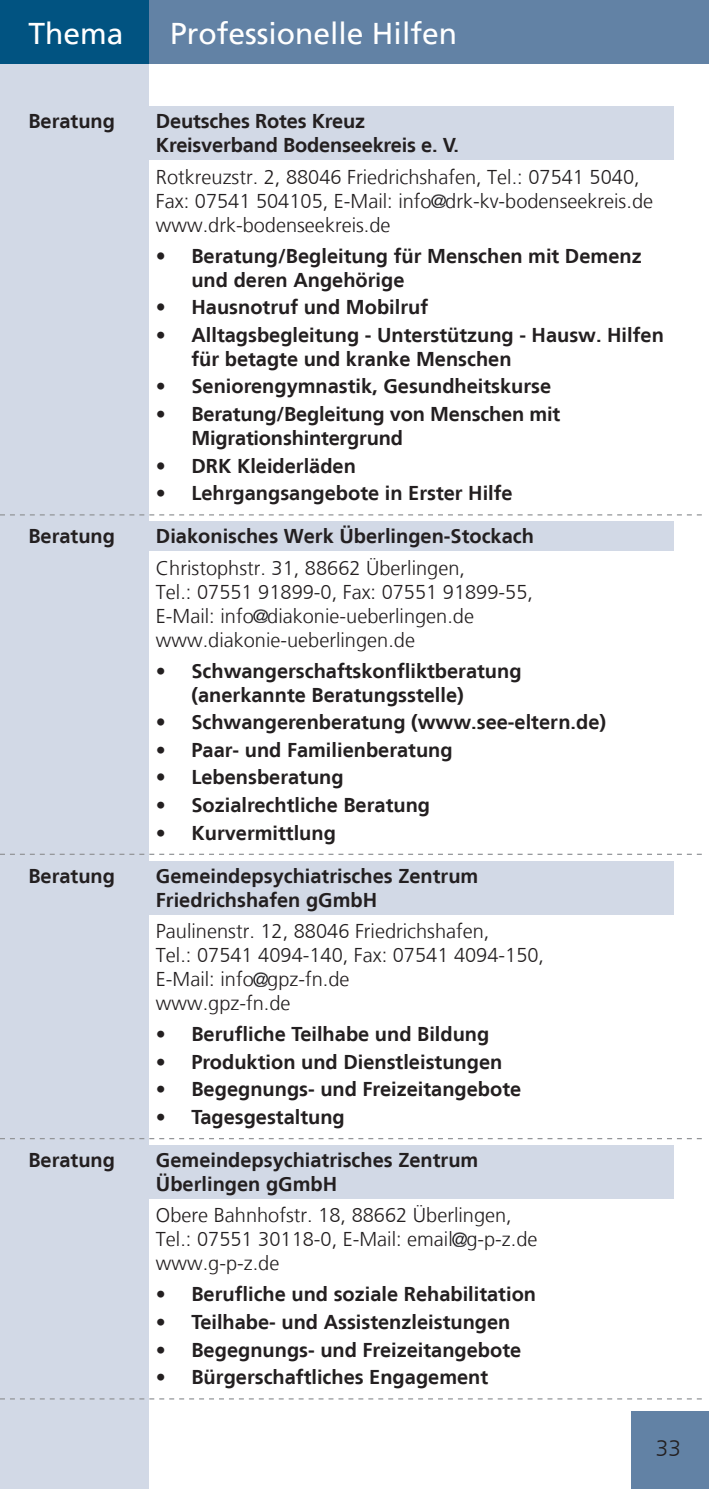
<style>
.page{position:relative;width:709px;height:1489px;background:#fff}
.page>*{position:absolute;margin:0;border:0;box-sizing:border-box;transform-origin:0 0}
.t1{font:30px "Frutiger LT";color:#fff}
.t2{font:300 22.5px "Frutiger LT";color:#231f20}
.Gruppentext{font:700 20px/24px "Frutiger LT";color:#231f20}
.Gruppentext-2{font:300 20px/24px "Frutiger LT";color:#231f20}
.Gruppenname{font:700 20px/24px "Frutiger LT";color:#231f20}
.Thema{font:700 20px "Frutiger LT";color:#231f20}
.s1{font-weight:300}
</style>
<div class="page">
<div style="left:0;top:0;width:709px;height:64px;background:#6282a5"></div>
<div style="left:0;top:0;width:149px;height:1488px;background:#d2d9e6"></div>
<div style="left:0;top:0;width:149px;height:64px;background:#015381"></div>
<div style="left:149px;top:106px;width:524px;height:54px;background:#d2d9e6"></div>
<svg style="left:0;top:514px;width:702px;height:1px"></svg>
<svg style="left:432px;top:194px;width:13px;height:13px"></svg>
<div style="left:149px;top:521px;width:524px;height:30px;background:#d2d9e6"></div>
<svg style="left:0;top:853px;width:702px;height:1px"></svg>
<svg style="left:254px;top:609px;width:13px;height:13px"></svg>
<div style="left:149px;top:860px;width:524px;height:54px;background:#d2d9e6"></div>
<svg style="left:0;top:1138px;width:702px;height:1px"></svg>
<svg style="left:254px;top:972px;width:13px;height:13px"></svg>
<div style="left:149px;top:1144px;width:524px;height:54px;background:#d2d9e6"></div>
<svg style="left:0;top:1398px;width:702px;height:1px"></svg>
<img style="left:453px;top:1232px;width:13px;height:14px">
<div style="left:631px;top:1410px;width:78px;height:78px;background:#6282a5"></div>
<h1 class="t1" style="left:28px;top:16px;width:97px">Thema</h1>
<h1 class="t1" style="left:170px;top:16px;width:288px">Professionelle Hilfen</h1>
<p class="Thema" style="left:28px;top:110px;width:88px">Beratung</p>
<p class="Gruppenname" style="left:156px;top:110px;width:304px">Deutsches Rotes Kreuz<br>Kreisverband Bodenseekreis e. V.</p>
<p class="Gruppentext-2" style="left:156px;top:165px;width:498px">Rotkreuzstr. 2, 88046 Friedrichshafen, Tel.: 07541 5040,<br>Fax: 07541 504105, E-Mail: info drk-kv-bodenseekreis.de www.drk-bodenseekreis.de</p>
<p class="Gruppentext" style="left:191px;top:244px;width:452px;text-indent:-35px"><span class="s1">•</span> Beratung/Begleitung für Menschen mit Demenz und deren Angehörige</p>
<p class="Gruppentext" style="left:156px;top:295px;width:274px"><span class="s1">•</span> Hausnotruf und Mobilruf</p>
<p class="Gruppentext" style="left:191px;top:323px;width:474px;text-indent:-35px">• Alltagsbegleitung - Unterstützung - Hausw. Hilfen für betagte und kranke Menschen</p>
<p class="Gruppentext" style="left:156px;top:374px;width:397px">• Seniorengymnastik, Gesundheitskurse</p>
<p class="Gruppentext" style="left:191px;top:402px;width:370px;text-indent:-35px">• Beratung/Begleitung von Menschen mit<br>Migrationshintergrund</p>
<p class="Gruppentext" style="left:156px;top:453px;width:201px"><span class="s1">•</span> DRK Kleiderläden</p>
<p class="Gruppentext" style="left:156px;top:481px;width:358px">• Lehrgangsangebote in Erster Hilfe</p>
<p class="Thema" style="left:28px;top:524px;width:88px">Beratung</p>
<p class="Gruppenname" style="left:156px;top:524px;width:379px">Diakonisches Werk Überlingen-Stockach</p>
<p class="Gruppentext-2" style="left:156px;top:556px;width:378px">Christophstr. 31, 88662 Überlingen,<br>Tel.: 07551 91899-0, Fax: 07551 91899-55, E-Mail: info diakonie-ueberlingen.de www.diakonie-ueberlingen.de</p>
<p class="Gruppentext" style="left:191px;top:658px;width:332px;text-indent:-35px">• Schwangerschaftskonfliktberatung (anerkannte Beratungsstelle)</p>
<p class="Gruppentext" style="left:156px;top:710px;width:451px"><span class="s1">•</span> Schwangerenberatung (www.see-eltern.de)</p>
<p class="Gruppentext" style="left:156px;top:738px;width:298px">• Paar- und Familienberatung</p>
<p class="Gruppentext" style="left:156px;top:765px;width:189px"><span class="s1">•</span> Lebensberatung</p>
<p class="Gruppentext" style="left:156px;top:793px;width:276px">• Sozialrechtliche Beratung</p>
<p class="Gruppentext" style="left:156px;top:820px;width:181px">• Kurvermittlung</p>
<p class="Thema" style="left:28px;top:864px;width:88px">Beratung</p>
<p class="Gruppenname" style="left:156px;top:864px;width:324px">Gemeindepsychiatrisches Zentrum<br>Friedrichshafen gGmbH</p>
<p class="Gruppentext-2" style="left:156px;top:919px;width:389px">Paulinenstr. 12, 88046 Friedrichshafen,<br>Tel.: 07541 4094-140, Fax: 07541 4094-150,<br>E-Mail: info gpz-fn.de<br>www.gpz-fn.de</p>
<p class="Gruppentext" style="left:156px;top:1022px;width:335px">• Berufliche Teilhabe und Bildung</p>
<p class="Gruppentext" style="left:156px;top:1049px;width:348px">• Produktion und Dienstleistungen</p>
<p class="Gruppentext" style="left:156px;top:1077px;width:367px">• Begegnungs- und Freizeitangebote</p>
<p class="Gruppentext" style="left:156px;top:1104px;width:190px">• Tagesgestaltung</p>
<p class="Thema" style="left:28px;top:1148px;width:88px">Beratung</p>
<p class="Gruppenname" style="left:156px;top:1148px;width:324px">Gemeindepsychiatrisches Zentrum<br>Überlingen gGmbH</p>
<p class="Gruppentext-2" style="left:156px;top:1203px;width:383px">Obere Bahnhofstr. 18, 88662 Überlingen,<br>Tel.: 07551 30118-0, E-Mail: email g-p-z.de www.g-p-z.de</p>
<p class="Gruppentext" style="left:156px;top:1282px;width:381px">• Berufliche und soziale Rehabilitation</p>
<p class="Gruppentext" style="left:156px;top:1309px;width:356px">• Teilhabe- und Assistenzleistungen</p>
<p class="Gruppentext" style="left:156px;top:1337px;width:367px">• Begegnungs- und Freizeitangebote</p>
<p class="Gruppentext" style="left:156px;top:1365px;width:334px">• Bürgerschaftliches Engagement</p>
<p class="t2" style="left:656px;top:1435px;width:27px">33</p>
</div>
